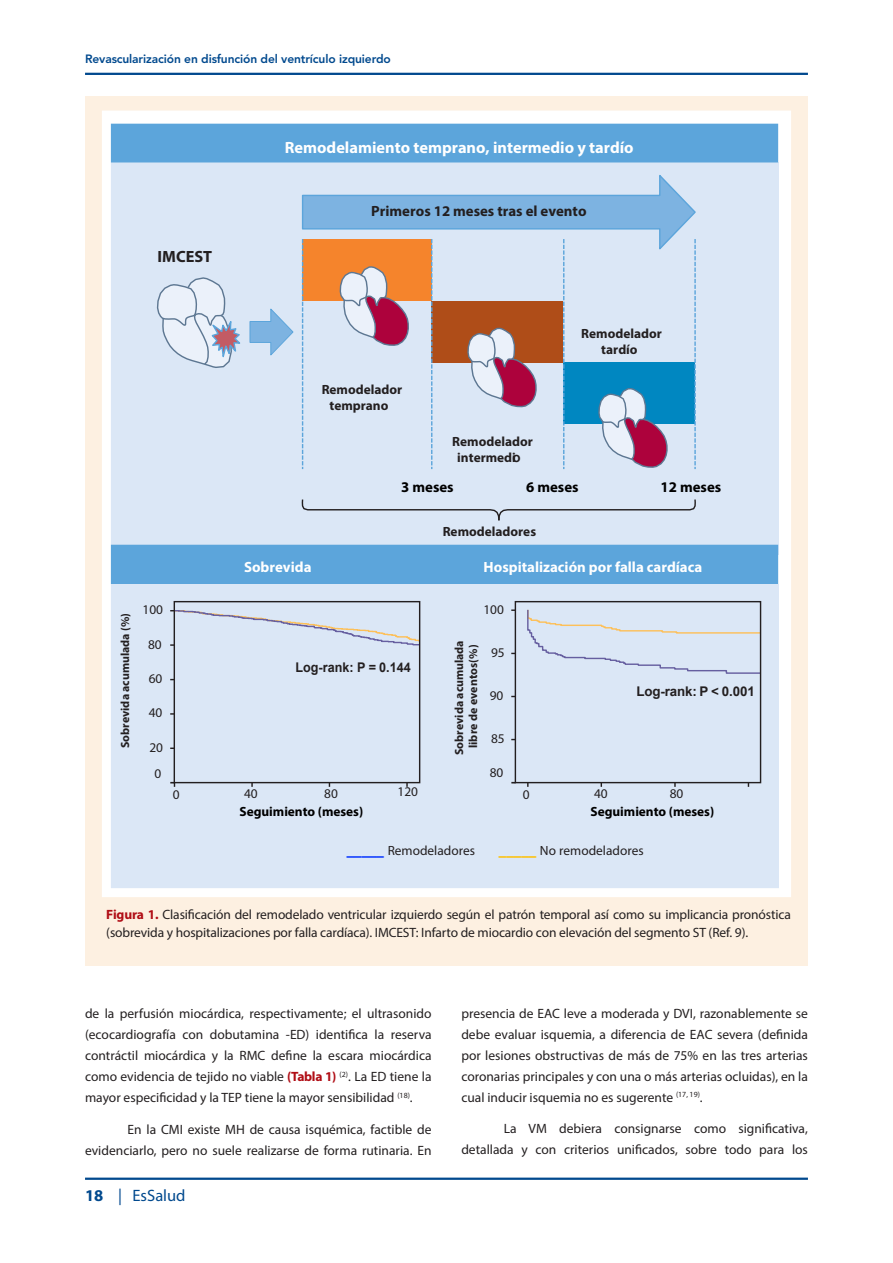
<style>
.page{position:relative;width:893px;height:1263px;background:#fff}
.page>*{position:absolute;margin:0;border:0;box-sizing:border-box;transform-origin:0 0}
.t1{font:16.5px "Myriad Pro";color:#01498e}
.t2{font:700 16.35px "Myriad Pro";color:#fff}
.t3{font:700 16.35px "Myriad Pro";color:#231f20}
.t4{font:700 14.85px "Myriad Pro";color:#fff}
.t5{font:700 14.85px "Myriad Pro";color:#231f20}
.t6{font:700 14.85px "Myriad Pro";color:#000}
.TEXTO_GENERAL{font:13.5px/21px "Myriad Pro";color:#231f20;text-align:justify}
.TEXTO_DE_FIGURA{font:13.5px/18px "Myriad Pro";letter-spacing:-.01em;color:#231f20}
.t7{font:13.35px "Myriad Pro";color:#231f20}
.t8{font:700 13.35px/15.9px "Myriad Pro";color:#231f20;text-align:center}
.t9{font:700 13.35px/18.1px "Myriad Pro";letter-spacing:-.005em;color:#000}
.t10{font:700 13.35px "Arial";letter-spacing:-.005em;color:#231f20;scale:.94 1}
.t11{font:700 13.35px "Arial";letter-spacing:-.005em;color:#231f20}
.t12{font:800 12px "Avenir LT Std";letter-spacing:-.01em;color:#01498e}
.t13{font:700 11.85px/14.2px "Myriad Pro";color:#231f20;text-align:center}
.s1{font-family:"Arial"}
.s2{font-weight:400;color:#231f20}
.s3{font-family:"Arial";font-weight:700;color:#0432ff}
.s4{font-family:"Arial";font-weight:700;color:#ffc000}
.s5{font-weight:700;color:#b00d15}
.s6{font-weight:700}
</style>
<div class="page">
<hr style="left:85px;top:73px;width:723px;height:2px;background:#01498e">
<hr style="left:85px;top:1177px;width:723px;height:3px;background:#01498e">
<div style="left:85px;top:96px;width:723px;height:869px;background:#fdf0e1"></div>
<svg style="left:112px;top:124px;width:666px;height:461px;background:#b4d2ed"></svg>
<div style="left:108px;top:585px;width:670px;height:304px;background:#dbe7f6"></div>
<svg style="left:249px;top:307px;width:45px;height:50px;background:#adceeb"></svg>
<svg style="left:301px;top:498px;width:396px;height:24px;background:#cfdae8"></svg>
<svg style="left:156px;top:277px;width:87px;height:92px;background:#d5dcea"></svg>
<svg style="left:527px;top:608px;width:235px;height:66px"></svg>
<div style="left:174px;top:601px;width:246px;height:182px;border:1px solid #231f20"></div>
<svg style="left:170px;top:609px;width:251px;height:37px"></svg>
<svg style="left:170px;top:782px;width:5px;height:5px"></svg>
<div style="left:515px;top:601px;width:246px;height:182px;border:1px solid #231f20"></div>
<svg style="left:301px;top:172px;width:396px;height:297px;background:#bec3d0"></svg>
<div style="left:102px;top:111px;width:689px;height:786px;border:9px solid #fff"></div>
<p class="t12" style="left:85px;top:52px;width:307px">Revascularización en disfunción del ventrículo izquierdo</p>
<p class="t2" style="left:285px;top:137px;width:350px">Remodelamiento temprano, intermedio y tardío</p>
<p class="t3" style="left:158px;top:246px;width:56px">IMCEST</p>
<p class="t5" style="left:371px;top:201px;width:217px">Primeros 12 meses tras el evento</p>
<p class="t8" style="left:322px;top:381px;width:82px">Remodelador temprano</p>
<p class="t8" style="left:452px;top:433px;width:82px">Remodelador intermedi<span class="s1">o</span></p>
<p class="t8" style="left:581px;top:325px;width:82px">Remodelador tardío</p>
<p class="t6" style="left:401px;top:477px;width:54px">3 meses</p>
<p class="t6" style="left:526px;top:478px;width:54px">6 meses</p>
<p class="t6" style="left:660px;top:477px;width:62px">12 meses</p>
<p class="t13" style="left:118px;top:748px;width:137px;rotate:-90deg">Sobrevida acumulada (%)</p>
<p class="t8" style="left:443px;top:523px;width:95px">Remodeladores</p>
<p class="t4" style="left:244px;top:557px;width:69px">Sobrevida</p>
<p class="t4" style="left:484px;top:557px;width:220px">Hospitalización por falla cardíaca</p>
<p class="t7" style="left:142px;top:601px;width:22px">100</p>
<p class="t7" style="left:148px;top:636px;width:15px">80</p>
<p class="t7" style="left:149px;top:670px;width:15px">60</p>
<p class="t7" style="left:149px;top:705px;width:15px">40</p>
<p class="t7" style="left:149px;top:739px;width:15px">20</p>
<p class="t7" style="left:154px;top:765px;width:8px">0</p>
<p class="t10" style="left:295px;top:658px;width:124px">Log-rank: P = 0.144</p>
<p class="t7" style="left:483px;top:601px;width:22px">100</p>
<p class="t7" style="left:491px;top:644px;width:15px">95</p>
<p class="t7" style="left:490px;top:687px;width:15px">90</p>
<p class="t7" style="left:491px;top:730px;width:15px">85</p>
<p class="t13" style="left:452px;top:755px;width:116px;rotate:-90deg">Sobrevida acumulada libre de eventos(%)</p>
<p class="t11" style="left:636px;top:682px;width:120px">Log-rank: P &lt; 0.001</p>
<p class="t7" style="left:490px;top:764px;width:15px">80</p>
<p class="t7" style="left:173px;top:786px;width:8px">0</p>
<p class="t7" style="left:244px;top:785px;width:15px">40</p>
<p class="t9" style="left:240px;top:784px;width:125px;text-indent:85px"><span class="s2">80<br></span>Seguimiento (meses)</p>
<p class="t7" style="left:397px;top:783px;width:22px">120</p>
<p class="t7" style="left:523px;top:786px;width:8px">0</p>
<p class="t7" style="left:594px;top:785px;width:15px">40</p>
<p class="t7" style="left:670px;top:785px;width:15px">80</p>
<p class="t9" style="left:591px;top:802px;width:125px">Seguimiento (meses)</p>
<p class="t7" style="left:347px;top:842px;width:130px"><span class="s3">_____</span> Remodeladores</p>
<p class="t7" style="left:499px;top:842px;width:146px"><span class="s4">_____</span> No remodeladores</p>
<p class="TEXTO_DE_FIGURA" style="left:106px;top:905px;width:686px"><span class="s5">Figura 1.</span> Clasificación del remodelado ventricular izquierdo según el patrón temporal así como su implicancia pronóstica (sobrevida y hospitalizaciones por falla cardíaca). IMCEST: Infarto de miocardio con elevación del segmento ST (Ref. 9).</p>
<p class="TEXTO_GENERAL" style="left:85px;top:1003px;width:348px">de la perfusión miocárdica, respectivamente; el ultrasonido (ecocardiografía con dobutamina -ED) identifica la reserva contráctil miocárdica y la RMC define la escara miocárdica como evidencia de tejido no viable <span class="s5">(Tabla 1)</span> <sup>(2)</sup>. La ED tiene la mayor especificidad y la TEP tiene la mayor sensibilidad <sup>(18)</sup>.</p>
<p class="TEXTO_GENERAL" style="left:85px;top:1118px;width:348px;text-align:right">En la CMI existe MH de causa isquémica, factible de evidenciarlo, pero no suele realizarse de forma rutinaria. En</p>
<p class="t1" style="left:85px;top:1185px;width:102px"><span class="s6">18</span> | EsSalud</p>
<p class="TEXTO_GENERAL" style="left:461px;top:1003px;width:348px">presencia de EAC leve a moderada y DVI, razonablemente se debe evaluar isquemia, a diferencia de EAC severa (definida por lesiones obstructivas de más de 75% en las tres arterias coronarias principales y con una o más arterias ocluidas), en la cual inducir isquemia no es sugerente <sup>(17,</sup> <sup>19)</sup>.</p>
<p class="TEXTO_GENERAL" style="left:461px;top:1118px;width:348px;text-align:right">La VM debiera consignarse como significativa, detallada y con criterios unificados, sobre todo para los</p>
</div>
